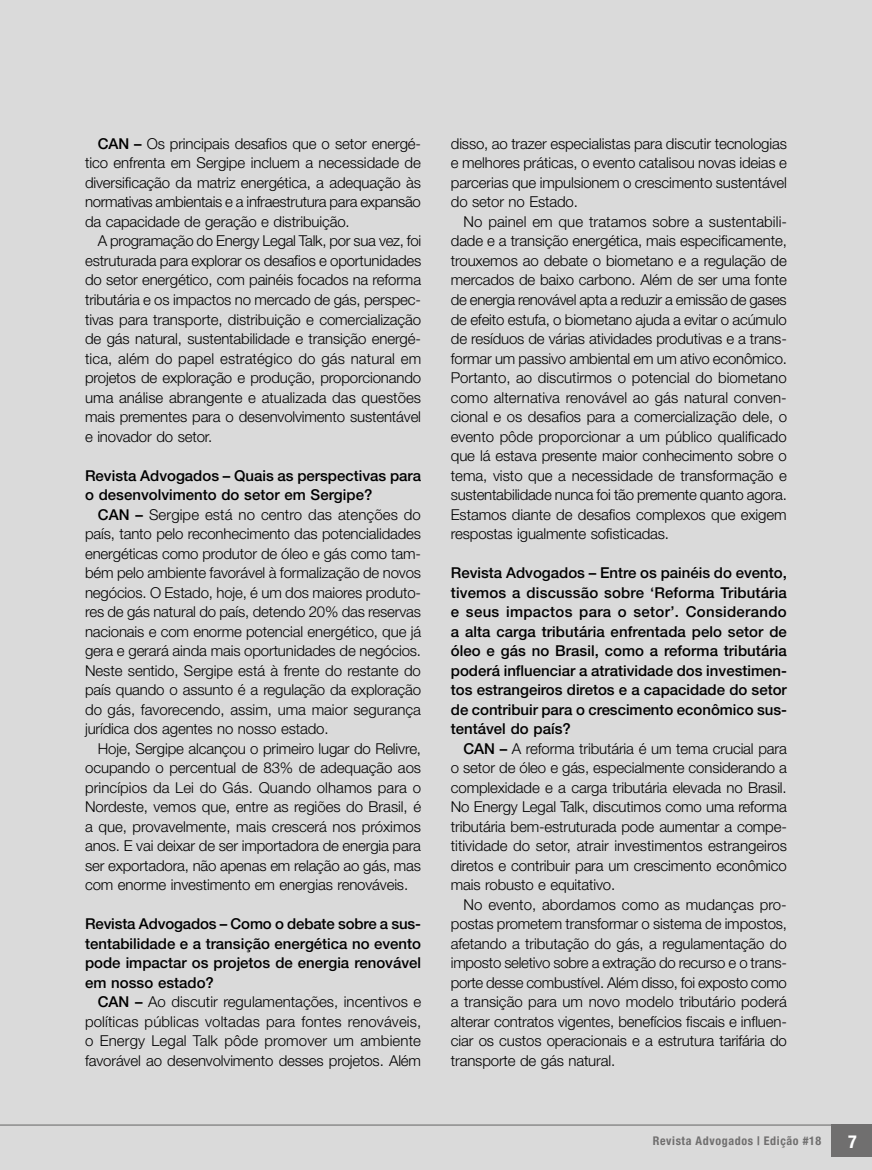
<style>
.page{position:relative;width:872px;height:1170px;background:#fff}
.page>*{position:absolute;margin:0;border:0;box-sizing:border-box;transform-origin:0 0}
.t1{font:700 condensed 18px "Helvetica Neue LT Std";color:#fff}
.t2{font:300 15px/19.5px "Helvetica Neue LT Std";letter-spacing:-.01em;color:#000;text-align:justify}
.t3{font:500 15px/19.5px "Helvetica Neue LT Std";color:#000;text-align:justify}
.t4{font:700 condensed 12px "Helvetica Neue LT Std";letter-spacing:.05em;color:#706f6f}
.s1{font-weight:500}
</style>
<div class="page">
<div style="left:0;top:0;width:872px;height:1169px;background:#dadada"></div>
<div style="left:831px;top:1124px;width:41px;height:33px;background:#706f6f"></div>
<hr style="left:0;top:1124px;width:832px;height:1px;background:#727271">
<p class="t2" style="left:85px;top:133px;width:337px;text-indent:13px"><span class="s1">CAN –</span> Os principais desafios que o setor energé&shy;tico enfrenta em Sergipe incluem a necessidade de diversificação da matriz energética, a adequação às normativas ambientais e a infraestrutura para expansão da capacidade de geração e distribuição.</p>
<p class="t2" style="left:85px;top:231px;width:338px;text-indent:13px">A programação do Energy Legal Talk, por sua vez, foi estruturada para explorar os desafios e oportunidades do setor energético, com painéis focados na reforma tributária e os impactos no mercado de gás, perspec&shy;tivas para transporte, distribuição e comercialização de gás natural, sustentabilidade e transição energé&shy;tica, além do papel estratégico do gás natural em projetos de exploração e produção, proporcionando uma análise abrangente e atualizada das questões mais prementes para o desenvolvimento sustentável e inovador do setor.</p>
<p class="t3" style="left:85px;top:465px;width:337px">Revista Advogados – Quais as perspectivas para o desenvolvimento do setor em Sergipe?</p>
<p class="t2" style="left:85px;top:504px;width:337px;text-indent:13px"><span class="s1">CAN –</span> Sergipe está no centro das atenções do país, tanto pelo reconhecimento das potencialidades energéticas como produtor de óleo e gás como tam&shy;bém pelo ambiente favorável à formalização de novos negócios. O Estado, hoje, é um dos maiores produto&shy;res de gás natural do país, detendo 20% das reservas nacionais e com enorme potencial energético, que já gera e gerará ainda mais oportunidades de negócios.<br>Neste sentido, Sergipe está à frente do restante do país quando o assunto é a regulação da exploração do gás, favorecendo, assim, uma maior segurança jurídica dos agentes no nosso estado.</p>
<p class="t2" style="left:85px;top:738px;width:337px;text-indent:13px">Hoje, Sergipe alcançou o primeiro lugar do Relivre, ocupando o percentual de 83% de adequação aos princípios da Lei do Gás. Quando olhamos para o Nordeste, vemos que, entre as regiões do Brasil, é a que, provavelmente, mais crescerá nos próximos anos. E vai deixar de ser importadora de energia para ser exportadora, não apenas em relação ao gás, mas com enorme investimento em energias renováveis.</p>
<p class="t3" style="left:85px;top:914px;width:337px">Revista Advogados – Como o debate sobre a sus&shy;tentabilidade e a transição energética no evento pode impactar os projetos de energia renovável em nosso estado?</p>
<p class="t2" style="left:85px;top:991px;width:338px;text-indent:13px"><span class="s1">CAN –</span> Ao discutir regulamentações, incentivos e políticas públicas voltadas para fontes renováveis, o Energy Legal Talk pôde promover um ambiente favorável ao desenvolvimento desses projetos. Além</p>
<p class="t2" style="left:451px;top:133px;width:337px">disso, ao trazer especialistas para discutir tecnologias e melhores práticas, o evento catalisou novas ideias e parcerias que impulsionem o crescimento sustentável do setor no Estado.</p>
<p class="t2" style="left:451px;top:211px;width:338px;text-indent:13px">No painel em que tratamos sobre a sustentabili&shy;dade e a transição energética, mais especificamente, trouxemos ao debate o biometano e a regulação de mercados de baixo carbono. Além de ser uma fonte de energia renovável apta a reduzir a emissão de gases de efeito estufa, o biometano ajuda a evitar o acúmulo de resíduos de várias atividades produtivas e a trans&shy;formar um passivo ambiental em um ativo econômico.<br>Portanto, ao discutirmos o potencial do biometano como alternativa renovável ao gás natural conven&shy;cional e os desafios para a comercialização dele, o evento pôde proporcionar a um público qualificado que lá estava presente maior conhecimento sobre o tema, visto que a necessidade de transformação e sustentabilidade nunca foi tão premente quanto agora.<br>Estamos diante de desafios complexos que exigem respostas igualmente sofisticadas.</p>
<p class="t3" style="left:451px;top:563px;width:338px">Revista Advogados – Entre os painéis do evento, tivemos a discussão sobre ‘Reforma Tributária e seus impactos para o setor’. Considerando a alta carga tributária enfrentada pelo setor de óleo e gás no Brasil, como a reforma tributária poderá influenciar a atratividade dos investimen&shy;tos estrangeiros diretos e a capacidade do setor de contribuir para o crescimento econômico sus&shy;tentável do país?</p>
<p class="t2" style="left:451px;top:738px;width:337px;text-indent:13px"><span class="s1">CAN –</span> A reforma tributária é um tema crucial para o setor de óleo e gás, especialmente considerando a complexidade e a carga tributária elevada no Brasil.<br>No Energy Legal Talk, discutimos como uma reforma tributária bem-estruturada pode aumentar a compe&shy;titividade do setor, atrair investimentos estrangeiros diretos e contribuir para um crescimento econômico mais robusto e equitativo.</p>
<p class="t2" style="left:451px;top:894px;width:338px;text-indent:13px">No evento, abordamos como as mudanças pro&shy;postas prometem transformar o sistema de impostos, afetando a tributação do gás, a regulamentação do imposto seletivo sobre a extração do recurso e o trans&shy;porte desse combustível. Além disso, foi exposto como a transição para um novo modelo tributário poderá alterar contratos vigentes, benefícios fiscais e influen&shy;ciar os custos operacionais e a estrutura tarifária do transporte de gás natural.</p>
<p class="t4" style="left:653px;top:1132px;width:170px">Revista Advogados | Edição #18</p>
<p class="t1" style="left:848px;top:1130px;width:10px">7</p>
</div>
